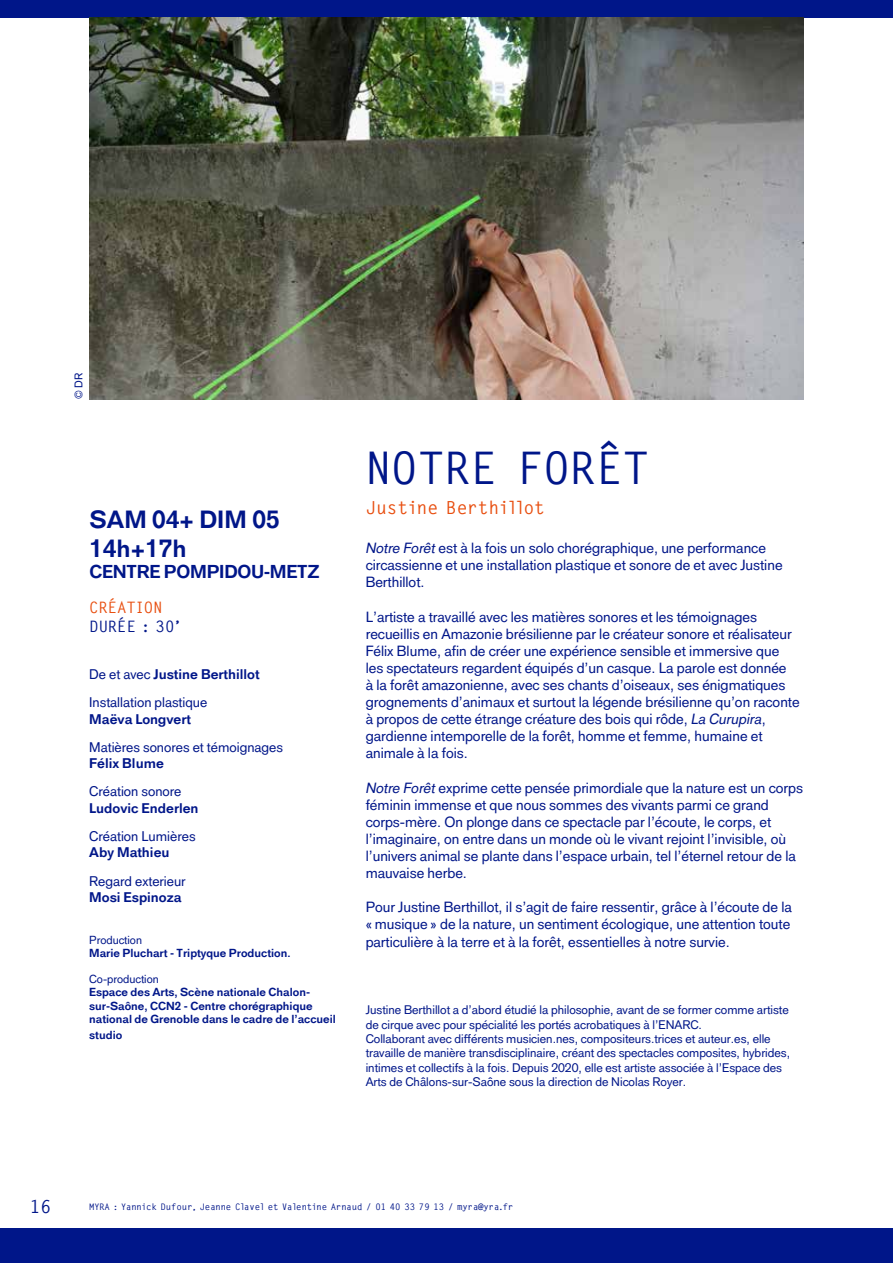
<style>
.page{position:relative;width:893px;height:1263px;background:#fff}
.page>*{position:absolute;margin:0;border:0;box-sizing:border-box;transform-origin:0 0}
.t1{font:700 45px "Lettervinc";color:#001689}
.t2{font:700 24px/28.8px "Classic Sans";color:#001689}
.t3{font:700 18px "Classic Sans";letter-spacing:-.01em;color:#001689}
.t4{font:700 18px "Lettervinc";color:#e84e0f}
.t5{font:700 18px "Lettervinc";color:#001689}
.t6{font:700 15.75px "Lettervinc";color:#001689}
.t7{font:700 15.75px "Lettervinc";color:#e84e0f}
.t8{font:14.25px/17.1px "Classic Sans";color:#001689}
.t9{font:13.5px/28.3px "Classic Sans";color:#001689}
.t10{font:700 13.5px "Classic Sans";color:#001689}
.t11{font:12px/14.4px "Classic Sans";color:#001689}
.t12{font:700 11.25px/13.5px "Classic Sans";color:#001689}
.t13{font:11.25px "Classic Sans";color:#001689}
.t14{font:10.8px "Classic Sans";color:#001689}
.t15{font:700 9px "Lettervinc";letter-spacing:-.005em;color:#001689}
.s1{font-weight:700}
.s2{font-style:italic}
</style>
<div class="page">
<div style="left:0;top:1229px;width:893px;height:34px;background:#001689"></div>
<div style="left:0;top:0;width:893px;height:17px;background:#001689"></div>
<img style="left:89px;top:17px;width:715px;height:383px">
<p class="t14" style="left:71px;top:399px;width:27px;rotate:-90deg">© DR</p>
<h2 class="t2" style="left:89px;top:505px;width:192px">SAM 04+ DIM 05<br>14h+17h</h2>
<p class="t3" style="left:89px;top:559px;width:232px">CENTRE POMPIDOU-METZ</p>
<p class="t7" style="left:89px;top:597px;width:74px">CRÉATION</p>
<p class="t6" style="left:89px;top:616px;width:93px">DURÉE : 30’</p>
<p class="t9" style="left:89px;top:660px;width:172px">De et avec <span class="s1">Justine Berthillot<br></span>Installation plastique</p>
<p class="t10" style="left:89px;top:709px;width:103px">Maëva Longvert</p>
<p class="t9" style="left:89px;top:733px;width:195px">Matières sonores et témoignages</p>
<p class="t10" style="left:89px;top:754px;width:76px">Félix Blume</p>
<p class="t9" style="left:89px;top:777px;width:94px">Création sonore</p>
<p class="t10" style="left:89px;top:798px;width:111px">Ludovic Enderlen</p>
<p class="t9" style="left:89px;top:822px;width:108px">Création Lumières</p>
<p class="t10" style="left:89px;top:843px;width:82px">Aby Mathieu</p>
<p class="t9" style="left:89px;top:867px;width:98px">Regard exterieur</p>
<p class="t10" style="left:89px;top:888px;width:94px">Mosi Espinoza</p>
<p class="t13" style="left:89px;top:932px;width:54px">Production</p>
<p class="t12" style="left:89px;top:946px;width:203px">Marie Pluchart - Triptyque Production.</p>
<p class="t13" style="left:89px;top:971px;width:71px">Co-production</p>
<p class="t12" style="left:89px;top:986px;width:248px">Espace des Arts, Scène nationale Chalon&shy;sur-Saône, CCN2 - Centre chorégraphique national de Grenoble dans le cadre de l’accueil</p>
<p class="t12" style="left:89px;top:1028px;width:34px">studio</p>
<h1 class="t1" style="left:366px;top:438px;width:285px">NOTRE FORÊT</h1>
<p class="t4" style="left:366px;top:496px;width:181px">Justine Berthillot</p>
<p class="t8" style="left:366px;top:539px;width:418px"><span class="s2">Notre Forêt</span> est à la fois un solo chorégraphique, une performance circassienne et une installation plastique et sonore de et avec Justine<br>Berthillot.</p>
<p class="t8" style="left:366px;top:608px;width:435px">L’artiste a travaillé avec les matières sonores et les témoignages recueillis en Amazonie brésilienne par le créateur sonore et réalisateur Félix Blume, afin de créer une expérience sensible et immersive que les spectateurs regardent équipés d’un casque. La parole est donnée<br>à la forêt amazonienne, avec ses chants d’oiseaux, ses énigmatiques grognements d’animaux et surtout la légende brésilienne qu’on raconte à propos de cette étrange créature des bois qui rôde, <span class="s2">La Curupira</span>, gardienne intemporelle de la forêt, homme et femme, humaine et animale à la fois.</p>
<p class="t8" style="left:366px;top:779px;width:439px"><span class="s2">Notre Forêt</span> exprime cette pensée primordiale que la nature est un corps féminin immense et que nous sommes des vivants parmi ce grand corps-mère. On plonge dans ce spectacle par l’écoute, le corps, et l’imaginaire, on entre dans un monde où le vivant rejoint l’invisible, où l’univers animal se plante dans l’espace urbain, tel l’éternel retour de la mauvaise herbe.</p>
<p class="t8" style="left:366px;top:899px;width:428px;text-align:justify">Pour Justine Berthillot, il s’agit de faire ressentir, grâce à l’écoute de la « musique » de la nature, un sentiment écologique, une attention toute particulière à la terre et à la forêt, essentielles à notre survie.</p>
<p class="t11" style="left:366px;top:1003px;width:426px">Justine Berthillot a d’abord étudié la philosophie, avant de se former comme artiste de cirque avec pour spécialité les portés acrobatiques à l’ENARC.<br>Collaborant avec différents musicien.nes, compositeurs.trices et auteur.es, elle travaille de manière transdisciplinaire, créant des spectacles composites, hybrides, intimes et collectifs à la fois. Depuis 2020, elle est artiste associée à l’Espace des Arts de Châlons-sur-Saône sous la direction de Nicolas Royer.</p>
<p class="t5" style="left:30px;top:1194px;width:23px">16</p>
<p class="t15" style="left:89px;top:1201px;width:426px">MYRA : Yannick Dufour, Jeanne Clavel et Valentine Arnaud / 01 40 33 79 13 / myra@yra.fr</p>
</div>
